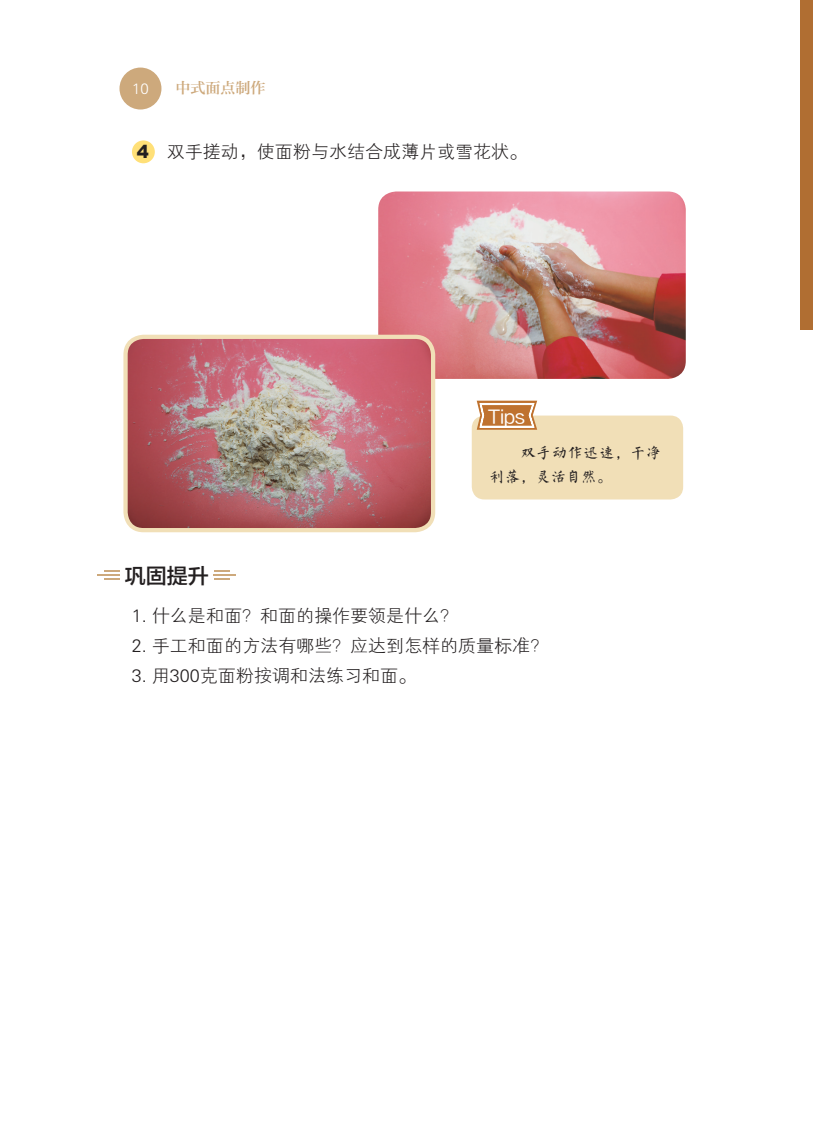
<style>
.page{position:relative;width:813px;height:1132px;background:#fff}
.page>*{position:absolute;margin:0;border:0;box-sizing:border-box;transform-origin:0 0}
.t1{font:21px "FZLTZHJW GB1 0";color:#231f20}
.t2{font:18px "FZXH1 JW GB1 0";color:#231f20}
.t3{font:18px "FZLTHJW GB1 0";color:#fff}
.t4{font:15px/24px "FZSXSLKJW GB1 0";letter-spacing:.045em;color:#231f20}
.t5{font:15px "FZZYSK GBK1 0";color:#cda97c}
.t6{font:15px "FZXH1 JW GB1 0";color:#fff}
.s1{font-family:"Arial";font-weight:900}
</style>
<div class="page">
<div style="left:119px;top:67px;width:42px;height:42px;background:#cda97c;border-radius:50%"></div>
<div style="left:132px;top:140px;width:23px;height:23px;background:#ffe078;border-radius:50%"></div>
<div style="left:471px;top:415px;width:211px;height:84px;background:#f1dfb7;border-radius:13px"></div>
<svg style="left:476px;top:400px;width:61px;height:29px;background:#d09867"></svg>
<img style="left:378px;top:191px;width:307px;height:188px">
<img style="left:128px;top:337px;width:305px;height:190px">
<div style="left:123px;top:334px;width:312px;height:198px;border:4px solid #f1dfb7;border-radius:18px"></div>
<svg style="left:214px;top:570px;width:22px;height:10px"></svg>
<svg style="left:98px;top:570px;width:22px;height:10px"></svg>
<div style="left:799px;top:0;width:13px;height:330px;background:#b06e32"></div>
<p class="t6" style="left:132px;top:80px;width:18px">10</p>
<p class="t5" style="left:175px;top:78px;width:91px">中式面点制作</p>
<p class="t2" style="left:137px;top:142px;width:392px"><span class="s1">4</span>　双手搓动，使面粉与水结合成薄片或雪花状。</p>
<p class="t3" style="left:487px;top:406px;width:39px">Tips</p>
<p class="t4" style="left:489px;top:441px;width:173px;text-indent:31px">双手动作迅速，干净利落，灵活自然。</p>
<p class="t1" style="left:125px;top:563px;width:85px">巩固提升</p>
<p class="t2" style="left:132px;top:606px;width:327px">1. 什么是和面？和面的操作要领是什么？</p>
<p class="t2" style="left:132px;top:636px;width:417px">2. 手工和面的方法有哪些？应达到怎样的质量标准？</p>
<p class="t2" style="left:132px;top:666px;width:285px">3. 用300克面粉按调和法练习和面。</p>
</div>
